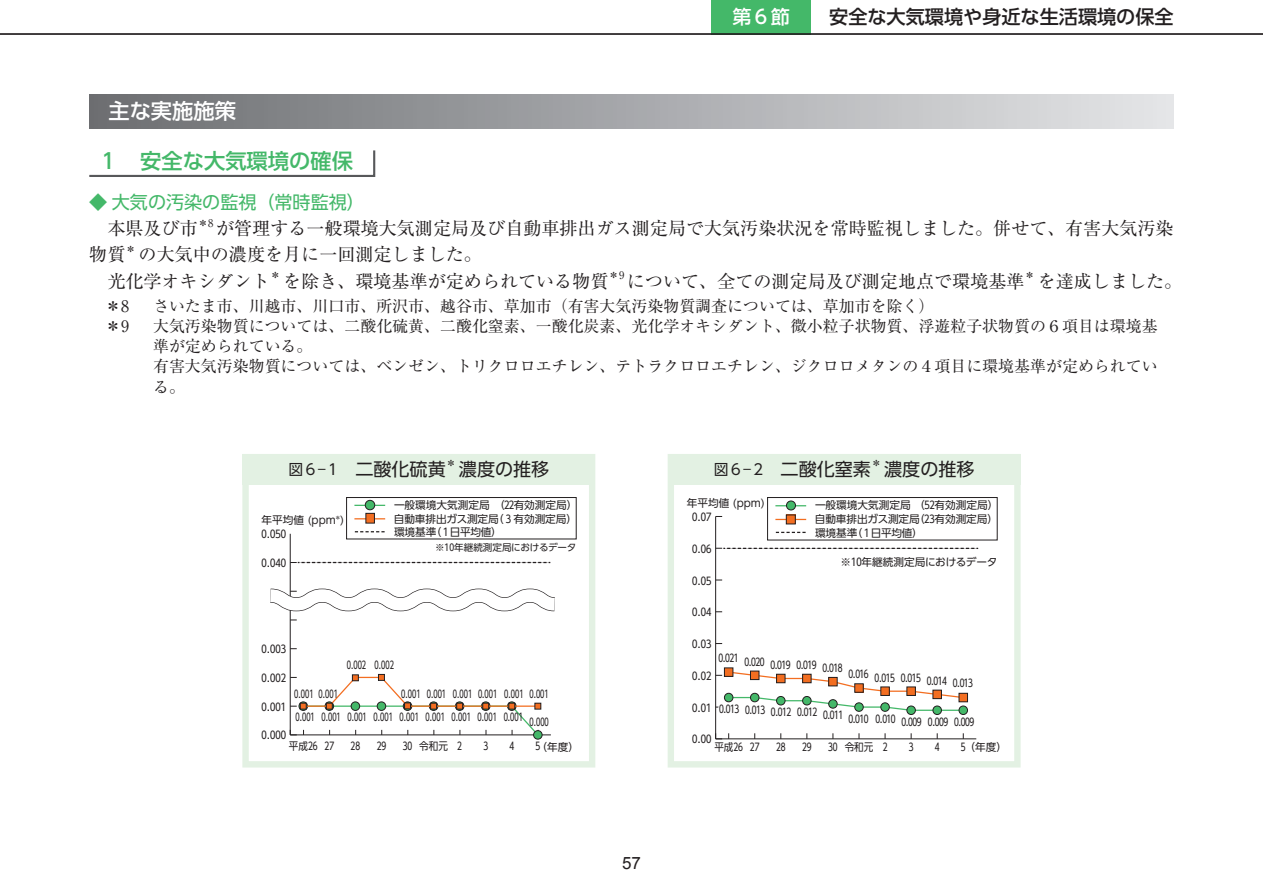
<style>
.page{position:relative;width:1263px;height:893px;background:#fff}
.page>*{position:absolute;margin:0;border:0;box-sizing:border-box;transform-origin:0 0}
.t1{font:500 21.3px "UD Shin Go Pro";color:#44b869}
.t2{font:500 21.3px "UD Shin Go Pro";color:#fff}
.t3{font:500 19.2px "UD Shin Go Pro";color:#231f20}
.t4{font:500 19.2px "UD Shin Go Pro";color:#fff}
.t5{font:18px/26.1px "Ryumin Pro";color:#231f20}
.t6{font:18px "UD Shin Go Pro";color:#44b869}
.t7{font:18px "UD Shin Go Pro";color:#231f20}
.t8{font:16.95px "Arial";color:#231f20}
.t9{font:15.9px "Ryumin Pro";color:#231f20}
.t10{font:14.85px "UD Shin Go Pro";color:#231f20}
.t11{font:10.65px/13.6px "UD Shin Go Pro";color:#231f20;text-align:justify}
.t12{font:10.65px "UD Shin Go Pro";letter-spacing:-.05em;color:#231f20;scale:.9 1}
.t13{font:10.65px/23.2px "UD Shin Go Pro";color:#231f20;text-align:right;scale:.8 1}
.t14{font:10.65px "UD Shin Go Pro";color:#231f20;scale:.9 1}
.t15{font:10.5px "Ryumin Pro";color:#231f20}
.t16{font:10.5px "UD Shin Go Pro";color:#231f20}
.t17{font:9.6px "UD Shin Go Pro";color:#231f20}
.s1{font-size:18px}
</style>
<div class="page">
<div style="left:711px;top:0;width:100px;height:34px;background:#44b869"></div>
<hr style="left:0;top:33px;width:1263px;height:2px;background:#231f20">
<div style="left:89px;top:94px;width:1085px;height:34px;background:linear-gradient(to right,#6b6d70,#e4e5e7)"></div>
<svg style="left:89px;top:150px;width:287px;height:27px"></svg>
<div style="left:668px;top:454px;width:352px;height:313px;border:6px solid #e3f1e3"></div>
<hr style="left:716px;top:739px;width:260px;height:1px;background:#231f20">
<hr style="left:715px;top:516px;width:1px;height:223px;background:#231f20">
<svg style="left:715px;top:733px;width:7px;height:7px"></svg>
<div style="left:959px;top:706px;width:8px;height:8px;background:#44b869;border-radius:50%"></div>
<div style="left:959px;top:706px;width:9px;height:9px;border:1px solid #231f20;border-radius:50%"></div>
<div style="left:724px;top:668px;width:9px;height:8px;background:#f36e21"></div>
<div style="left:724px;top:668px;width:9px;height:9px;border:1px solid #231f20"></div>
<div style="left:959px;top:693px;width:8px;height:9px;background:#f36e21"></div>
<div style="left:959px;top:693px;width:9px;height:9px;border:1px solid #231f20"></div>
<svg style="left:716px;top:671px;width:249px;height:44px"></svg>
<svg style="left:716px;top:548px;width:262px;height:1px"></svg>
<div style="left:767px;top:497px;width:230px;height:43px;border:1px solid #231f20"></div>
<hr style="left:775px;top:505px;width:31px;height:1px;background:#44b869">
<div style="left:786px;top:501px;width:9px;height:9px;background:#44b869;border-radius:50%"></div>
<div style="left:786px;top:501px;width:10px;height:9px;border:1px solid #231f20;border-radius:50%"></div>
<hr style="left:775px;top:519px;width:31px;height:1px;background:#f36e21">
<div style="left:786px;top:515px;width:9px;height:9px;background:#f36e21"></div>
<div style="left:786px;top:515px;width:9px;height:9px;border:1px solid #231f20"></div>
<svg style="left:776px;top:532px;width:30px;height:1px"></svg>
<div style="left:668px;top:454px;width:352px;height:31px;background:#e3f1e3"></div>
<div style="left:242px;top:454px;width:353px;height:313px;border:6px solid #e3f1e3"></div>
<hr style="left:290px;top:735px;width:261px;height:1px;background:#231f20">
<hr style="left:290px;top:534px;width:1px;height:201px;background:#231f20">
<svg style="left:290px;top:730px;width:7px;height:6px"></svg>
<div style="left:299px;top:702px;width:9px;height:9px;border:1px solid #231f20;border-radius:50%"></div>
<div style="left:325px;top:702px;width:9px;height:9px;border:1px solid #231f20;border-radius:50%"></div>
<div style="left:351px;top:702px;width:9px;height:9px;border:1px solid #231f20;border-radius:50%"></div>
<div style="left:377px;top:702px;width:9px;height:9px;border:1px solid #231f20;border-radius:50%"></div>
<div style="left:403px;top:702px;width:9px;height:9px;border:1px solid #231f20;border-radius:50%"></div>
<div style="left:429px;top:702px;width:9px;height:9px;border:1px solid #231f20;border-radius:50%"></div>
<div style="left:455px;top:702px;width:9px;height:9px;border:1px solid #231f20;border-radius:50%"></div>
<div style="left:481px;top:702px;width:9px;height:9px;border:1px solid #231f20;border-radius:50%"></div>
<div style="left:507px;top:702px;width:9px;height:9px;border:1px solid #231f20;border-radius:50%"></div>
<div style="left:533px;top:730px;width:9px;height:9px;border:1px solid #231f20;border-radius:50%"></div>
<hr style="left:303px;top:705px;width:26px;height:2px;background:#f36e21">
<hr style="left:407px;top:705px;width:27px;height:2px;background:#f36e21">
<hr style="left:434px;top:705px;width:26px;height:2px;background:#f36e21">
<hr style="left:460px;top:705px;width:26px;height:2px;background:#f36e21">
<hr style="left:486px;top:705px;width:26px;height:2px;background:#f36e21">
<svg style="left:290px;top:703px;width:16px;height:6px"></svg>
<svg style="left:326px;top:674px;width:84px;height:35px"></svg>
<div style="left:404px;top:703px;width:7px;height:6px;border:1px solid #231f20"></div>
<div style="left:430px;top:703px;width:7px;height:6px;border:1px solid #231f20"></div>
<div style="left:456px;top:703px;width:7px;height:6px;border:1px solid #231f20"></div>
<div style="left:482px;top:703px;width:7px;height:6px;border:1px solid #231f20"></div>
<svg style="left:509px;top:703px;width:32px;height:34px"></svg>
<svg style="left:270px;top:582px;width:285px;height:39px"></svg>
<div style="left:346px;top:497px;width:230px;height:42px;border:1px solid #231f20"></div>
<hr style="left:354px;top:505px;width:31px;height:1px;background:#44b869">
<div style="left:365px;top:500px;width:10px;height:10px;background:#44b869;border-radius:50%"></div>
<div style="left:365px;top:500px;width:10px;height:10px;border:1px solid #231f20;border-radius:50%"></div>
<hr style="left:354px;top:518px;width:31px;height:1px;background:#f36e21">
<div style="left:366px;top:513px;width:8px;height:10px;background:#f36e21"></div>
<div style="left:366px;top:513px;width:9px;height:10px;border:1px solid #231f20"></div>
<svg style="left:355px;top:531px;width:30px;height:1px"></svg>
<svg style="left:290px;top:562px;width:260px;height:1px"></svg>
<div style="left:242px;top:454px;width:353px;height:31px;background:#e3f1e3"></div>
<h1 class="t2" style="left:108px;top:94px;width:129px">主な実施施策</h1>
<p class="t4" style="left:732px;top:1px;width:59px">第６節</p>
<p class="t3" style="left:829px;top:1px;width:346px">安全な大気環境や身近な生活環境の保全</p>
<h1 class="t1" style="left:98px;top:144px;width:257px">１　安全な大気環境の確保</h1>
<p class="t6" style="left:89px;top:188px;width:277px">◆ 大気の汚染の監視（常時監視）</p>
<p class="t5" style="left:89px;top:214px;width:110px">　本県及び市</p>
<p class="t15" style="left:198px;top:214px;width:17px">＊８</p>
<p class="t5" style="left:216px;top:214px;width:959px">が管理する一般環境大気測定局及び自動車排出ガス測定局で大気汚染状況を常時監視しました。併せて、有害大気汚染</p>
<p class="t5" style="left:89px;top:240px;width:38px">物質</p>
<p class="t15" style="left:125px;top:240px;width:12px">＊</p>
<p class="t5" style="left:89px;top:240px;width:394px;text-indent:49px">の大気中の濃度を月に一回測定しました。　光化学オキシダント</p>
<p class="t15" style="left:270px;top:266px;width:12px">＊</p>
<p class="t5" style="left:283px;top:267px;width:327px">を除き、環境基準が定められている物質</p>
<p class="t15" style="left:608px;top:266px;width:17px">＊９</p>
<p class="t5" style="left:627px;top:267px;width:399px">について、全ての測定局及び測定地点で環境基準</p>
<p class="t15" style="left:1024px;top:266px;width:12px">＊</p>
<p class="t5" style="left:1038px;top:267px;width:146px">を達成しました。</p>
<p class="t9" style="left:105px;top:293px;width:831px">＊８　さいたま市、川越市、川口市、所沢市、越谷市、草加市（有害大気汚染物質調査については、草加市を除く）</p>
<p class="t9" style="left:105px;top:313px;width:1054px">＊９　大気汚染物質については、二酸化硫黄、二酸化窒素、一酸化炭素、光化学オキシダント、微小粒子状物質、浮遊粒子状物質の６項目は環境基</p>
<p class="t9" style="left:153px;top:334px;width:161px">準が定められている。</p>
<p class="t9" style="left:105px;top:354px;width:1054px">　　　有害大気汚染物質については、ベンゼン、トリクロロエチレン、テトラクロロエチレン、ジクロロメタンの４項目に環境基準が定められてい</p>
<p class="t9" style="left:153px;top:374px;width:33px">る。</p>
<p class="t10" style="left:288px;top:457px;width:159px">図６―１　<span class="s1">二酸化硫黄</span></p>
<p class="t16" style="left:446px;top:455px;width:12px">＊</p>
<p class="t7" style="left:459px;top:455px;width:92px">濃度の推移</p>
<p class="t10" style="left:714px;top:457px;width:159px">図６―２　<span class="s1">二酸化窒素</span></p>
<p class="t16" style="left:871px;top:455px;width:12px">＊</p>
<p class="t7" style="left:884px;top:455px;width:92px">濃度の推移</p>
<p class="t11" style="left:262px;top:512px;width:84px">年平均値 (ppm<sup>＊</sup>)</p>
<p class="t11" style="left:262px;top:527px;width:26px">0.050</p>
<p class="t11" style="left:394px;top:498px;width:185px">一般環境大気測定局（22有効測定局）自動車排出ガス測定局（ 3 有効測定局）環境基準（ 1日平均値）</p>
<p class="t11" style="left:687px;top:496px;width:80px">年平均値 (ppm)</p>
<p class="t11" style="left:692px;top:510px;width:21px">0.07</p>
<p class="t11" style="left:815px;top:498px;width:185px">一般環境大気測定局（52有効測定局）自動車排出ガス測定局（23有効測定局）環境基準（ 1日平均値）</p>
<p class="t17" style="left:435px;top:540px;width:143px">※10年継続測定局におけるデータ</p>
<p class="t11" style="left:692px;top:542px;width:21px">0.06</p>
<p class="t11" style="left:262px;top:556px;width:26px">0.040</p>
<p class="t11" style="left:840px;top:555px;width:159px">※10年継続測定局におけるデータ</p>
<p class="t11" style="left:692px;top:573px;width:21px">0.05</p>
<p class="t11" style="left:692px;top:605px;width:21px">0.04</p>
<p class="t11" style="left:262px;top:642px;width:26px">0.003</p>
<p class="t11" style="left:262px;top:671px;width:26px">0.002</p>
<p class="t11" style="left:262px;top:699px;width:26px">0.001</p>
<p class="t13" style="left:347px;top:653px;width:60px">0.002 0.002</p>
<p class="t13" style="left:294px;top:682px;width:56px">0.001 0.001</p>
<p class="t13" style="left:401px;top:682px;width:186px">0.001 0.001 0.001 0.001 0.001 0.001<br>0.001 0.001 0.001 0.001 0.000</p>
<p class="t13" style="left:295px;top:705px;width:156px">0.001 0.001 0.001 0.001 0.001</p>
<p class="t11" style="left:692px;top:637px;width:21px">0.03</p>
<p class="t12" style="left:718px;top:657px;width:140px">0.021 0.020 0.019 0.019 0.018</p>
<p class="t12" style="left:848px;top:669px;width:140px">0.016 0.015 0.015 0.014 0.013</p>
<p class="t12" style="left:719px;top:710px;width:285px"><sup>0.013</sup> 0.013 0.012 0.012 0.011 0.010 0.010 0.009 0.009 0.009</p>
<p class="t11" style="left:692px;top:669px;width:21px">0.02</p>
<p class="t11" style="left:692px;top:700px;width:21px">0.01</p>
<p class="t11" style="left:262px;top:728px;width:26px">0.000</p>
<p class="t14" style="left:289px;top:737px;width:52px">平成26 27</p>
<p class="t14" style="left:351px;top:737px;width:12px">28</p>
<p class="t14" style="left:377px;top:737px;width:12px">29</p>
<p class="t14" style="left:403px;top:737px;width:67px">30 令和元 2</p>
<p class="t14" style="left:483px;top:737px;width:7px">3</p>
<p class="t14" style="left:509px;top:737px;width:7px">4</p>
<p class="t14" style="left:535px;top:737px;width:7px">5</p>
<p class="t11" style="left:537px;top:740px;width:44px">（年度）</p>
<p class="t11" style="left:692px;top:732px;width:21px">0.00</p>
<p class="t14" style="left:714px;top:739px;width:52px">平成26 27</p>
<p class="t14" style="left:776px;top:739px;width:12px">28</p>
<p class="t14" style="left:802px;top:739px;width:12px">29</p>
<p class="t14" style="left:828px;top:739px;width:67px">30 令和元 2</p>
<p class="t14" style="left:909px;top:739px;width:7px">3</p>
<p class="t14" style="left:935px;top:739px;width:7px">4</p>
<p class="t14" style="left:961px;top:738px;width:53px">5（年度）</p>
<p class="t8" style="left:622px;top:852px;width:20px">57</p>
</div>
